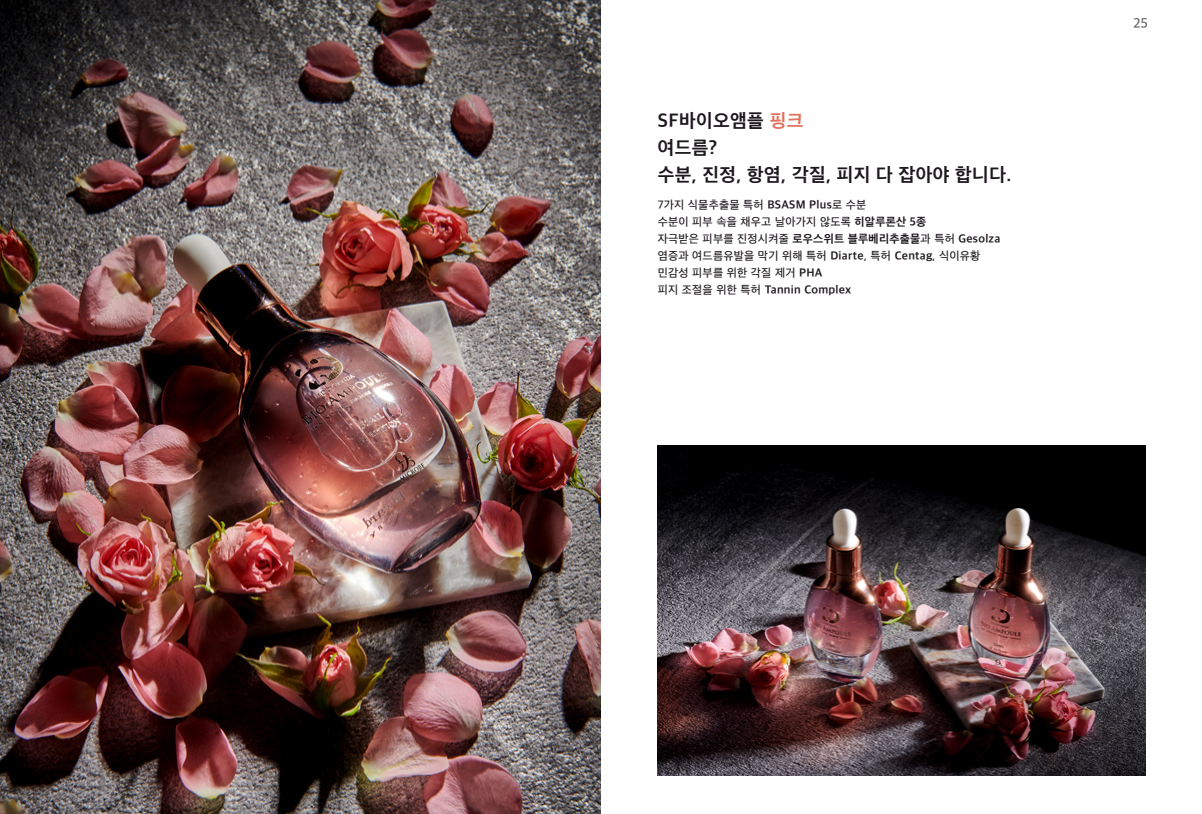
<style>
.page{position:relative;width:1202px;height:814px;background:#fff}
.page>*{position:absolute;margin:0;border:0;box-sizing:border-box;transform-origin:0 0}
.t1{font:18px/27px "SD Gothic Neoa g Bd";letter-spacing:.025em;color:#1d181d}
.t2{font:13px "SD Gothic Neoa e Md";color:#595757}
.t3{font:11px/17px "SD Gothic Neoa e Md";letter-spacing:.025em;color:#1d181d}
.t4{font:11px "SD Gothic Neoa g Bd";letter-spacing:.025em;color:#1d181d}
.s1{color:#e2725f}
.s2{font-family:"SD Gothic Neoa g Bd"}
.s3{font-family:"SD Gothic Neoa e Md"}
</style>
<div class="page">
<img style="left:0;top:0;width:601px;height:814px">
<img style="left:658px;top:445px;width:487px;height:330px">
<h1 class="t1" style="left:658px;top:107px;width:355px">SF바이오앰플 <span class="s1">핑크<br></span>여드름?<br>수분, 진정, 항염, 각질, 피지 다 잡아야 합니다.</h1>
<p class="t3" style="left:658px;top:196px;width:270px">7가지 식물추출물 특허 <span class="s2">BSASM Plus</span>로 수분<br>수분이 피부 속을 채우고 날아가지 않도록 <span class="s2">히알루론산 5종</span></p>
<p class="t4" style="left:658px;top:233px;width:344px"><span class="s3">자극받은 피부를 진정시켜줄</span> 로우스위트 블루베리추출물<span class="s3">과 특허</span> Gesolza</p>
<p class="t3" style="left:658px;top:247px;width:324px">염증과 여드름유발을 막기 위해 특허 <span class="s2">Diarte</span>, 특허 <span class="s2">Centag</span>, 식이유황 민감성 피부를 위한 각질 제거 <span class="s2">PHA</span></p>
<p class="t4" style="left:658px;top:284px;width:195px"><span class="s3">피지 조절을 위한 특허</span> Tannin Complex</p>
<p class="t2" style="left:1133px;top:17px;width:16px">25</p>
</div>
